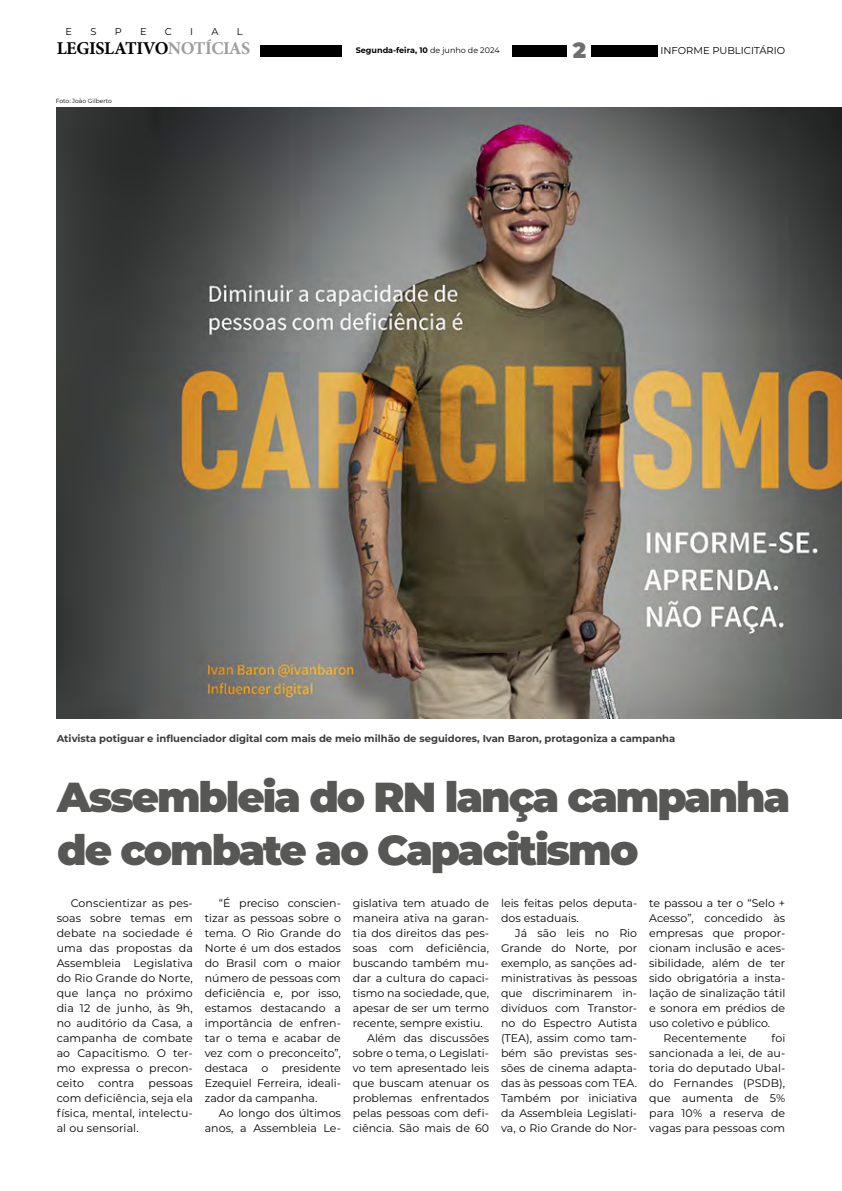
<style>
.page{position:relative;width:842px;height:1191px;background:#fff}
.page>*{position:absolute;margin:0;border:0;box-sizing:border-box;transform-origin:0 0}
.t1{font:900 41.9px/53.5px "Montserrat";letter-spacing:-.05em;color:#575756}
.t2{font:900 22px "Montserrat";color:#706f6f}
.t3{font:700 18.1px "Minion Pro";letter-spacing:-.025em;color:#000}
.t4{font:11px/15px "Montserrat";color:#000;text-align:justify}
.t5{font:700 10px "Montserrat";color:#3c3c3b}
.t6{font:10px "Montserrat";color:#000}
.t7{font:9.8px "Montserrat";color:#000}
.t8{font:700 8px "Montserrat";color:#000}
.t9{font:6px "Montserrat";color:#000}
.s1{color:#9d9d9c}
.s2{font-weight:400}
</style>
<div class="page">
<div style="left:261px;top:45px;width:81px;height:12px;background:#000"></div>
<div style="left:513px;top:45px;width:145px;height:12px;background:#000"></div>
<div style="left:568px;top:37px;width:23px;height:22px;background:#fff"></div>
<img style="left:57px;top:108px;width:785px;height:611px">
<p class="t7" style="left:65px;top:25px;width:8px">E</p>
<p class="t7" style="left:90px;top:25px;width:8px">S</p>
<p class="t7" style="left:115px;top:25px;width:9px">P</p>
<p class="t7" style="left:140px;top:25px;width:8px">E</p>
<p class="t7" style="left:165px;top:25px;width:9px">C</p>
<p class="t7" style="left:190px;top:25px;width:4px">I</p>
<p class="t7" style="left:212px;top:25px;width:9px">A</p>
<p class="t7" style="left:237px;top:25px;width:7px">L</p>
<h3 class="t3" style="left:57px;top:36px;width:195px">LEGISLATIVO<span class="s1">NOTÍCIAS</span></h3>
<p class="t8" style="left:356px;top:44px;width:145px">Segunda-feira, 10 <span class="s2">de junho de 2024</span></p>
<p class="t6" style="left:660px;top:44px;width:126px">INFORME PUBLICITÁRIO</p>
<h2 class="t2" style="left:573px;top:34px;width:15px">2</h2>
<p class="t9" style="left:56px;top:97px;width:58px">Foto: João Gilberto</p>
<p class="t5" style="left:57px;top:731px;width:620px">Ativista potiguar e influenciador digital com mais de meio milhão de seguidores, Ivan Baron, protagoniza a campanha</p>
<h1 class="t1" style="left:57px;top:767px;width:734px">Assembleia do RN lança campanha de combate ao Capacitismo</h1>
<p class="t4" style="left:57px;top:895px;width:138px;text-indent:14px">Conscientizar as pes&shy;soas sobre temas em debate na sociedade é uma das propostas da Assembleia Legislativa do Rio Grande do Norte, que lança no próximo dia 12 de junho, às 9h, no auditório da Casa, a campanha de combate ao Capacitismo. O ter&shy;mo expressa o precon&shy;ceito</p>
<p class="t4" style="left:98px;top:1075px;width:38px">contra</p>
<p class="t4" style="left:57px;top:1075px;width:138px;text-indent:92px">pessoas com deficiência, seja ela física, mental, intelectu&shy;al ou sensorial.</p>
<p class="t4" style="left:205px;top:895px;width:138px;text-indent:14px">“É preciso conscien&shy;tizar as pessoas sobre o tema. O Rio Grande do Norte é um dos estados do Brasil com o maior número de pessoas com deficiência e, por isso, estamos destacando a importância de enfren&shy;tar o tema e acabar de vez com o preconceito”, destaca o presidente Ezequiel Ferreira, ideali&shy;zador da campanha.</p>
<p class="t4" style="left:205px;top:1105px;width:138px;text-align:right">Ao longo dos últimos anos, a Assembleia Le-</p>
<p class="t4" style="left:353px;top:895px;width:138px">gislativa tem atuado de</p>
<p class="t4" style="left:353px;top:910px;width:138px">maneira ativa na garan-</p>
<p class="t4" style="left:353px;top:925px;width:138px">tia dos direitos das pes-</p>
<p class="t4" style="left:353px;top:940px;width:138px">soas com deficiência,</p>
<p class="t4" style="left:353px;top:955px;width:138px">buscando também mu-</p>
<p class="t4" style="left:353px;top:970px;width:138px">dar a cultura do capaci-</p>
<p class="t4" style="left:353px;top:985px;width:138px">tismo na sociedade, que,</p>
<p class="t4" style="left:353px;top:1000px;width:138px">apesar de ser um termo</p>
<p class="t4" style="left:353px;top:1015px;width:132px">recente, sempre existiu.</p>
<p class="t4" style="left:367px;top:1030px;width:123px">Além das discussões</p>
<p class="t4" style="left:353px;top:1045px;width:138px">sobre o tema, o Legislati-</p>
<p class="t4" style="left:353px;top:1060px;width:138px">vo tem apresentado leis</p>
<p class="t4" style="left:353px;top:1075px;width:138px">que buscam atenuar os</p>
<p class="t4" style="left:353px;top:1090px;width:138px">problemas enfrentados</p>
<p class="t4" style="left:353px;top:1105px;width:138px">pelas pessoas com defi-</p>
<p class="t4" style="left:353px;top:1120px;width:138px">ciência. São mais de 60</p>
<p class="t4" style="left:501px;top:895px;width:138px">leis feitas pelos deputa&shy;dos estaduais.</p>
<p class="t4" style="left:501px;top:925px;width:138px;text-indent:14px">Já são leis no Rio Grande do Norte, por exemplo, as sanções ad&shy;ministrativas às pessoas que discriminarem in&shy;divíduos com Transtor&shy;no do Espectro Autista (TEA), assim como tam&shy;bém são previstas ses&shy;sões de cinema adapta&shy;das às pessoas com TEA.<br>Também por iniciativa da Assembleia Legislati&shy;va, o Rio Grande do Nor-</p>
<p class="t4" style="left:649px;top:895px;width:138px">te passou a ter o “Selo +</p>
<p class="t4" style="left:649px;top:910px;width:138px">Acesso”, concedido às</p>
<p class="t4" style="left:649px;top:925px;width:138px">empresas que propor-</p>
<p class="t4" style="left:649px;top:940px;width:138px">cionam inclusão e aces-</p>
<p class="t4" style="left:649px;top:955px;width:138px">sibilidade, além de ter</p>
<p class="t4" style="left:649px;top:970px;width:138px">sido obrigatória a insta-</p>
<p class="t4" style="left:649px;top:985px;width:138px">lação de sinalização tátil</p>
<p class="t4" style="left:649px;top:1000px;width:138px">e sonora em prédios de</p>
<p class="t4" style="left:649px;top:1015px;width:123px">uso coletivo e público.</p>
<p class="t4" style="left:663px;top:1030px;width:85px">Recentemente</p>
<p class="t4" style="left:649px;top:1030px;width:138px;text-indent:122px">foi sancionada a lei, de au&shy;toria do deputado Ubal&shy;do Fernandes (PSDB), que aumenta de 5% para 10% a reserva de vagas para pessoas com</p>
</div>
